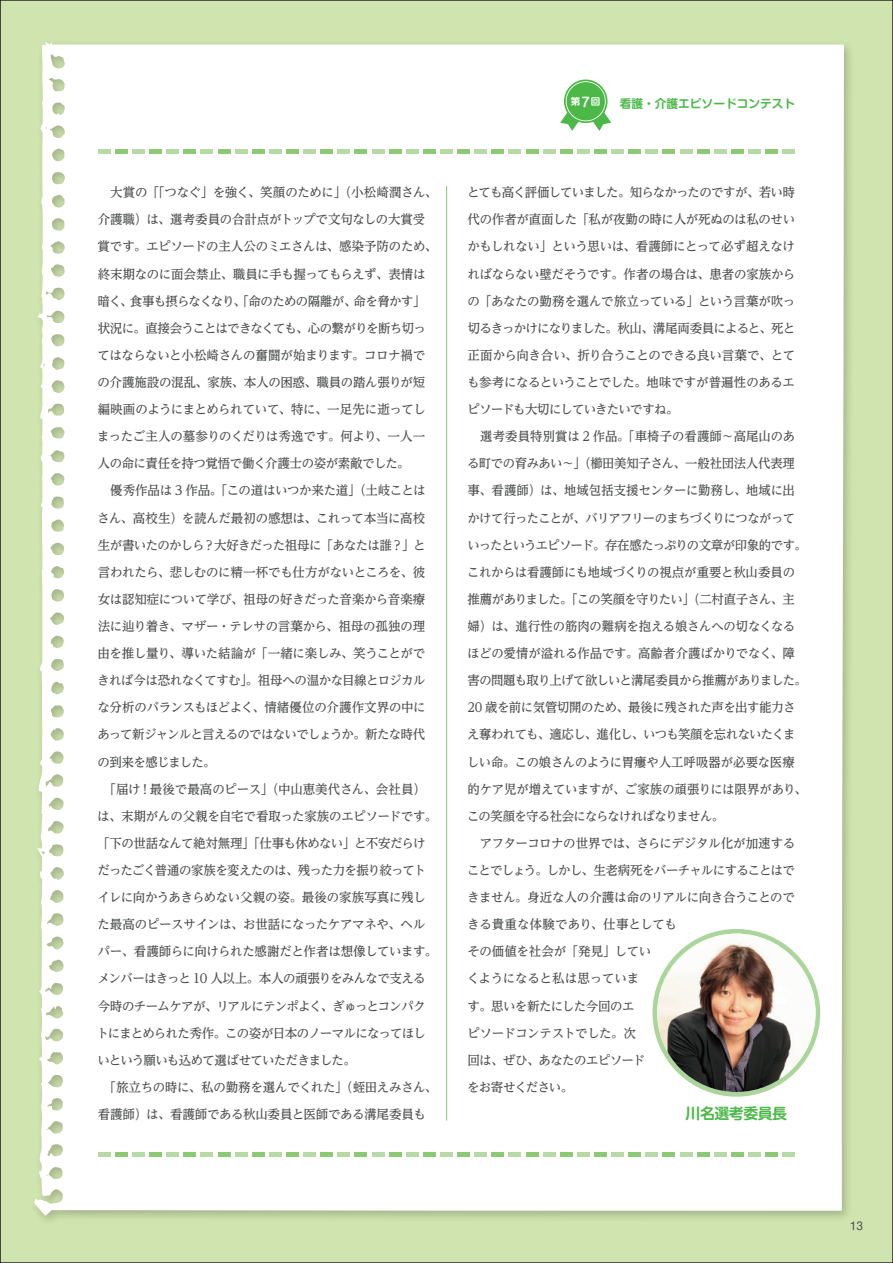
<style>
.page{position:relative;width:893px;height:1263px;background:#cfe4ae}
.page>*{position:absolute;margin:0;border:0;box-sizing:border-box;transform-origin:0 0}
.t1{font:700 14.85px "UD Shin M Go Pr 6 De";letter-spacing:-.03em;color:#4cb848}
.t2{font:500 12.75px/27.2px "UD Reimin Pr 6 N";letter-spacing:-.035em;color:#4b4c4d}
.t3{font:500 12.75px "UD Reimin Pr 6 N";letter-spacing:-.06em;color:#4b4c4d}
.t4{font:500 12.75px "UD Reimin Pr 6 N";letter-spacing:-.055em;color:#4b4c4d}
.t5{font:500 12.75px "UD Reimin Pr 6 N";letter-spacing:-.065em;color:#4b4c4d}
.t6{font:500 12.75px "UD Reimin Pr 6 N";letter-spacing:-.015em;color:#4b4c4d}
.t7{font:500 12.75px "UD Reimin Pr 6 N";letter-spacing:-.01em;color:#4b4c4d}
.t8{font:700 11.7px "Shin M Go Pr 6 De";color:#4cb848}
.t9{font:10.65px "Shin M Go Pr 6";color:#4b4c4d}
.t10{font:700 9.6px "Shin M Go Pr 6 De";color:#fff}
.s1{font-size:12.75px}
</style>
<div class="page">
<div style="left:29px;top:37px;width:826px;height:1189px;background:#231f20;opacity:.25"></div>
<div style="left:34px;top:41px;width:810px;height:1175px;background:#fff"></div>
<div style="left:564px;top:80px;width:43px;height:43px;background:#4cb848;border-radius:50%"></div>
<svg style="left:560px;top:81px;width:51px;height:50px"></svg>
<svg style="left:652px;top:929px;width:168px;height:168px;background:#b0d7a2"></svg>
<img style="left:657px;top:934px;width:159px;height:158px;border-radius:79px">
<hr style="left:446px;top:186px;width:1px;height:934px;background:#88c878">
<hr style="left:98px;top:1153px;width:13px;height:4px;background:#b5daa5">
<hr style="left:372px;top:1153px;width:12px;height:4px;background:#b5daa5">
<hr style="left:235px;top:1153px;width:13px;height:4px;background:#b5daa5">
<hr style="left:508px;top:1153px;width:13px;height:4px;background:#b5daa5">
<hr style="left:166px;top:1153px;width:13px;height:4px;background:#b5daa5">
<hr style="left:440px;top:1153px;width:13px;height:4px;background:#b5daa5">
<hr style="left:303px;top:1153px;width:13px;height:4px;background:#b5daa5">
<hr style="left:577px;top:1153px;width:13px;height:4px;background:#b5daa5">
<hr style="left:132px;top:1153px;width:13px;height:4px;background:#b5daa5">
<hr style="left:406px;top:1153px;width:13px;height:4px;background:#b5daa5">
<hr style="left:269px;top:1153px;width:13px;height:4px;background:#b5daa5">
<hr style="left:543px;top:1153px;width:13px;height:4px;background:#b5daa5">
<hr style="left:645px;top:1153px;width:13px;height:4px;background:#b5daa5">
<hr style="left:714px;top:1153px;width:13px;height:4px;background:#b5daa5">
<hr style="left:782px;top:1153px;width:13px;height:4px;background:#b5daa5">
<hr style="left:200px;top:1153px;width:13px;height:4px;background:#b5daa5">
<hr style="left:474px;top:1153px;width:13px;height:4px;background:#b5daa5">
<hr style="left:337px;top:1153px;width:13px;height:4px;background:#b5daa5">
<hr style="left:611px;top:1153px;width:13px;height:4px;background:#b5daa5">
<hr style="left:680px;top:1153px;width:12px;height:4px;background:#b5daa5">
<hr style="left:748px;top:1153px;width:13px;height:4px;background:#b5daa5">
<hr style="left:115px;top:1153px;width:13px;height:4px;background:#8cc974">
<hr style="left:389px;top:1153px;width:13px;height:4px;background:#8cc974">
<hr style="left:252px;top:1153px;width:13px;height:4px;background:#8cc974">
<hr style="left:526px;top:1153px;width:12px;height:4px;background:#8cc974">
<hr style="left:183px;top:1153px;width:13px;height:4px;background:#8cc974">
<hr style="left:457px;top:1153px;width:13px;height:4px;background:#8cc974">
<hr style="left:320px;top:1153px;width:13px;height:4px;background:#8cc974">
<hr style="left:594px;top:1153px;width:13px;height:4px;background:#8cc974">
<hr style="left:149px;top:1153px;width:13px;height:4px;background:#8cc974">
<hr style="left:423px;top:1153px;width:13px;height:4px;background:#8cc974">
<hr style="left:286px;top:1153px;width:13px;height:4px;background:#8cc974">
<hr style="left:560px;top:1153px;width:13px;height:4px;background:#8cc974">
<hr style="left:662px;top:1153px;width:13px;height:4px;background:#8cc974">
<hr style="left:731px;top:1153px;width:13px;height:4px;background:#8cc974">
<hr style="left:218px;top:1153px;width:12px;height:4px;background:#8cc974">
<hr style="left:491px;top:1153px;width:13px;height:4px;background:#8cc974">
<hr style="left:354px;top:1153px;width:13px;height:4px;background:#8cc974">
<hr style="left:628px;top:1153px;width:13px;height:4px;background:#8cc974">
<hr style="left:697px;top:1153px;width:13px;height:4px;background:#8cc974">
<hr style="left:765px;top:1153px;width:13px;height:4px;background:#8cc974">
<div style="left:98px;top:149px;width:13px;height:5px;background:#b5daa5"></div>
<div style="left:372px;top:149px;width:12px;height:5px;background:#b5daa5"></div>
<div style="left:235px;top:149px;width:13px;height:5px;background:#b5daa5"></div>
<div style="left:508px;top:149px;width:13px;height:5px;background:#b5daa5"></div>
<div style="left:166px;top:149px;width:13px;height:5px;background:#b5daa5"></div>
<div style="left:440px;top:149px;width:13px;height:5px;background:#b5daa5"></div>
<div style="left:303px;top:149px;width:13px;height:5px;background:#b5daa5"></div>
<div style="left:577px;top:149px;width:13px;height:5px;background:#b5daa5"></div>
<div style="left:132px;top:149px;width:13px;height:5px;background:#b5daa5"></div>
<div style="left:406px;top:149px;width:13px;height:5px;background:#b5daa5"></div>
<div style="left:269px;top:149px;width:13px;height:5px;background:#b5daa5"></div>
<div style="left:543px;top:149px;width:13px;height:5px;background:#b5daa5"></div>
<div style="left:645px;top:149px;width:13px;height:5px;background:#b5daa5"></div>
<div style="left:714px;top:149px;width:13px;height:5px;background:#b5daa5"></div>
<div style="left:782px;top:149px;width:13px;height:5px;background:#b5daa5"></div>
<div style="left:200px;top:149px;width:13px;height:5px;background:#b5daa5"></div>
<div style="left:474px;top:149px;width:13px;height:5px;background:#b5daa5"></div>
<div style="left:337px;top:149px;width:13px;height:5px;background:#b5daa5"></div>
<div style="left:611px;top:149px;width:13px;height:5px;background:#b5daa5"></div>
<div style="left:680px;top:149px;width:12px;height:5px;background:#b5daa5"></div>
<div style="left:748px;top:149px;width:13px;height:5px;background:#b5daa5"></div>
<div style="left:115px;top:149px;width:13px;height:5px;background:#8cc974"></div>
<div style="left:389px;top:149px;width:13px;height:5px;background:#8cc974"></div>
<div style="left:252px;top:149px;width:13px;height:5px;background:#8cc974"></div>
<div style="left:526px;top:149px;width:12px;height:5px;background:#8cc974"></div>
<div style="left:183px;top:149px;width:13px;height:5px;background:#8cc974"></div>
<div style="left:457px;top:149px;width:13px;height:5px;background:#8cc974"></div>
<div style="left:320px;top:149px;width:13px;height:5px;background:#8cc974"></div>
<div style="left:594px;top:149px;width:13px;height:5px;background:#8cc974"></div>
<div style="left:149px;top:149px;width:13px;height:5px;background:#8cc974"></div>
<div style="left:423px;top:149px;width:13px;height:5px;background:#8cc974"></div>
<div style="left:286px;top:149px;width:13px;height:5px;background:#8cc974"></div>
<div style="left:560px;top:149px;width:13px;height:5px;background:#8cc974"></div>
<div style="left:662px;top:149px;width:13px;height:5px;background:#8cc974"></div>
<div style="left:731px;top:149px;width:13px;height:5px;background:#8cc974"></div>
<div style="left:218px;top:149px;width:12px;height:5px;background:#8cc974"></div>
<div style="left:491px;top:149px;width:13px;height:5px;background:#8cc974"></div>
<div style="left:354px;top:149px;width:13px;height:5px;background:#8cc974"></div>
<div style="left:628px;top:149px;width:13px;height:5px;background:#8cc974"></div>
<div style="left:697px;top:149px;width:13px;height:5px;background:#8cc974"></div>
<div style="left:765px;top:149px;width:13px;height:5px;background:#8cc974"></div>
<svg style="left:0;top:0;width:1px;height:1263px"></svg>
<p class="t2" style="left:97px;top:179px;width:342px;text-indent:13px">大賞の「「つなぐ」を強く、笑顔のために」（小松崎潤さん、介護職）は、選考委員の合計点がトップで文句なしの大賞受賞です。エピソードの主人公のミエさんは、感染予防のため、終末期なのに面会禁止、職員に手も握ってもらえず、表情は暗く、食事も摂らなくなり、「命のための隔離が、命を脅かす」状況に。直接会うことはできなくても、心の繋がりを断ち切ってはならないと小松崎さんの奮闘が始まります。コロナ禍での介護施設の混乱、家族、本人の困惑、職員の踏ん張りが短編映画のようにまとめられていて、特に、一足先に逝ってしまったご主人の墓参りのくだりは秀逸です。何より、一人一人の命に責任を持つ覚悟で働く介護士の姿が素敵でした。</p>
<p class="t2" style="left:110px;top:477px;width:317px">優秀作品は 3 作品。「この道はいつか来た道」（土岐ことは</p>
<p class="t2" style="left:97px;top:504px;width:330px">さん、高校生）を読んだ最初の感想は、これって本当に高校</p>
<p class="t3" style="left:98px;top:534px;width:330px">生が書いたのかしら？大好きだった祖母に「あなたは誰？」と</p>
<p class="t2" style="left:98px;top:558px;width:329px">言われたら、悲しむのに精一杯でも仕方がないところを、彼</p>
<p class="t2" style="left:98px;top:585px;width:329px">女は認知症について学び、祖母の好きだった音楽から音楽療</p>
<p class="t2" style="left:98px;top:612px;width:329px">法に辿り着き、マザー・テレサの言葉から、祖母の孤独の理</p>
<p class="t2" style="left:97px;top:639px;width:330px">由を推し量り、導いた結論が「一緒に楽しみ、笑うことがで</p>
<p class="t2" style="left:97px;top:666px;width:330px">きれば今は恐れなくてすむ」。祖母への温かな目線とロジカル</p>
<p class="t6" style="left:97px;top:697px;width:330px">な分析のバランスもほどよく、情緒優位の介護作文界の中に</p>
<p class="t5" style="left:97px;top:724px;width:329px">あって新ジャンルと言えるのではないでしょうか。新たな時代</p>
<p class="t4" style="left:97px;top:751px;width:120px">の到来を感じました。</p>
<p class="t7" style="left:104px;top:778px;width:324px">「届け！最後で最高のピース」（中山恵美代さん、会社員）</p>
<p class="t2" style="left:97px;top:802px;width:342px">は、末期がんの父親を自宅で看取った家族のエピソードです。</p>
<p class="t2" style="left:97px;top:829px;width:330px">「下の世話なんて絶対無理」「仕事も休めない」と不安だらけ</p>
<p class="t3" style="left:97px;top:860px;width:330px">だったごく普通の家族を変えたのは、残った力を振り絞ってト</p>
<p class="t2" style="left:98px;top:883px;width:330px">イレに向かうあきらめない父親の姿。最後の家族写真に残し</p>
<p class="t2" style="left:97px;top:910px;width:329px">た最高のピースサインは、お世話になったケアマネや、ヘル</p>
<p class="t2" style="left:98px;top:938px;width:341px">パー、看護師らに向けられた感謝だと作者は想像しています。</p>
<p class="t4" style="left:97px;top:968px;width:330px">メンバーはきっと 10 人以上。本人の頑張りをみんなで支える</p>
<p class="t4" style="left:98px;top:995px;width:330px">今時のチームケアが、リアルにテンポよく、ぎゅっとコンパク</p>
<p class="t5" style="left:97px;top:1022px;width:330px">トにまとめられた秀作。この姿が日本のノーマルになってほし</p>
<p class="t3" style="left:97px;top:1049px;width:260px">いという願いも込めて選ばせていただきました。</p>
<p class="t2" style="left:104px;top:1073px;width:335px">「旅立ちの時に、私の勤務を選んでくれた」（蛭田えみさん、</p>
<p class="t2" style="left:98px;top:1100px;width:330px">看護師）は、看護師である秋山委員と医師である溝尾委員も</p>
<p class="t10" style="left:571px;top:94px;width:31px">第<span class="s1">7</span>回</p>
<p class="t8" style="left:620px;top:94px;width:177px">看護・介護エピソードコンテスト</p>
<p class="t2" style="left:467px;top:179px;width:330px;text-align:justify">とても高く評価していました。知らなかったのですが、若い時代の作者が直面した「私が夜勤の時に人が死ぬのは私のせいかもしれない」という思いは、看護師にとって必ず超えなければならない壁だそうです。作者の場合は、患者の家族からの「あなたの勤務を選んで旅立っている」という言葉が吹っ切るきっかけになりました。秋山、溝尾両委員によると、死と正面から向き合い、折り合うことのできる良い言葉で、とても参考になるということでした。地味ですが普遍性のあるエピソードも大切にしていきたいですね。</p>
<p class="t2" style="left:467px;top:422px;width:341px;text-indent:13px">選考委員特別賞は 2 作品。「車椅子の看護師～高尾山のある町での育みあい～」（櫛田美知子さん、一般社団法人代表理事、看護師）は、地域包括支援センターに勤務し、地域に出かけて行ったことが、バリアフリーのまちづくりにつながっていったというエピソード。存在感たっぷりの文章が印象的です。これからは看護師にも地域づくりの視点が重要と秋山委員の推薦がありました。「この笑顔を守りたい」（二村直子さん、主婦）は、進行性の筋肉の難病を抱える娘さんへの切なくなるほどの愛情が溢れる作品です。高齢者介護ばかりでなく、障害の問題も取り上げて欲しいと溝尾委員から推薦がありました。<br>20 歳を前に気管切開のため、最後に残された声を出す能力さえ奪われても、適応し、進化し、いつも笑顔を忘れないたくましい命。この娘さんのように胃瘻や人工呼吸器が必要な医療的ケア児が増えていますが、ご家族の頑張りには限界があり、この笑顔を守る社会にならなければなりません。</p>
<p class="t2" style="left:467px;top:829px;width:330px;text-indent:13px">アフターコロナの世界では、さらにデジタル化が加速することでしょう。しかし、生老病死をバーチャルにすることはできません。身近な人の介護は命のリアルに向き合うことのできる貴重な体験であり、仕事としても<br>その価値を社会が「発見」してい<br>くようになると私は思っていま<br>す。思いを新たにした今回のエ<br>ピソードコンテストでした。次<br>回は、ぜひ、あなたのエピソード<br>をお寄せください。</p>
<p class="t1" style="left:686px;top:1100px;width:103px">川名選考委員長</p>
<p class="t9" style="left:850px;top:1217px;width:14px">13</p>
</div>
